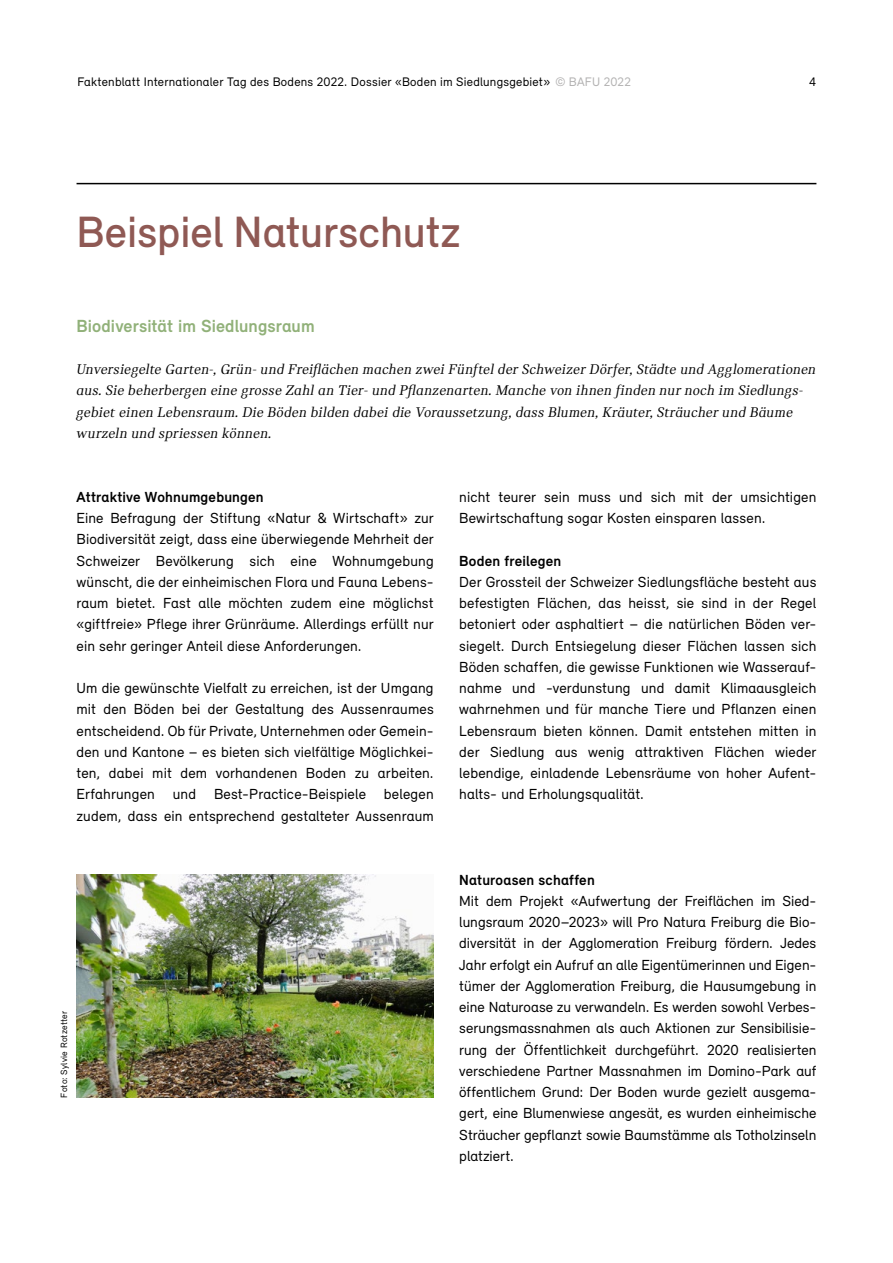
<style>
.page{position:relative;width:893px;height:1263px;background:#fff}
.page>*{position:absolute;margin:0;border:0;box-sizing:border-box;transform-origin:0 0}
.t1{font:500 45px "Relevant";color:#8f5954}
.t2{font:700 18px "Relevant";letter-spacing:.005em;color:#91b179}
.t3{font:15px/21.3px "Relevant";letter-spacing:.01em;color:#000;text-align:justify}
.t4{font:italic 15px/21.3px "Catalog";letter-spacing:.015em;color:#000}
.t5{font:700 15px "Relevant";letter-spacing:.015em;color:#000}
.t6{font:12.75px "Relevant";letter-spacing:.02em;color:#000}
.t7{font:9.3px "Relevant";letter-spacing:.02em;color:#000}
.s1{color:#b3b2b2}
</style>
<div class="page">
<img style="left:77px;top:874px;width:357px;height:223px">
<hr style="left:77px;top:183px;width:739px;height:1px;background:#000">
<p class="t6" style="left:77px;top:74px;width:555px">Faktenblatt Internationaler Tag des Bodens 2022. Dossier «Boden im Siedlungsgebiet» <span class="s1">© BAFU 2022</span></p>
<p class="t6" style="left:809px;top:74px;width:9px">4</p>
<h1 class="t1" style="left:77px;top:205px;width:385px">Beispiel Naturschutz</h1>
<p class="t2" style="left:77px;top:315px;width:240px">Biodiversität im Siedlungsraum</p>
<p class="t4" style="left:77px;top:359px;width:741px">Unversiegelte Garten-, Grün- und Freiflächen machen zwei Fünftel der Schweizer Dörfer, Städte und Agglomerationen aus. Sie beherbergen eine grosse Zahl an Tier- und Pflanzenarten. Manche von ihnen finden nur noch im Siedlungs&shy;gebiet einen Lebensraum. Die Böden bilden dabei die Voraussetzung, dass Blumen, Kräuter, Sträucher und Bäume wurzeln und spriessen können.</p>
<p class="t5" style="left:77px;top:488px;width:189px">Attraktive Wohnumgebungen</p>
<p class="t3" style="left:77px;top:507px;width:359px">Eine Befragung der Stiftung «Natur &amp; Wirtschaft» zur Biodiversität zeigt, dass eine überwiegende Mehrheit der Schweizer Bevölkerung sich eine Wohnumgebung wünscht, die der einheimischen Flora und Fauna Lebens&shy;raum bietet. Fast alle möchten zudem eine möglichst «giftfreie» Pflege ihrer Grünräume. Allerdings erfüllt nur ein sehr geringer Anteil diese Anforderungen.</p>
<p class="t3" style="left:77px;top:677px;width:359px">Um die gewünschte Vielfalt zu erreichen, ist der Umgang mit den Böden bei der Gestaltung des Aussenraumes entscheidend. Ob für Private, Unternehmen oder Gemein&shy;den und Kantone – es bieten sich vielfältige Möglichkei&shy;ten, dabei mit dem vorhandenen Boden zu arbeiten.<br>Erfahrungen und Best-Practice-Beispiele belegen zudem, dass ein entsprechend gestalteter Aussenraum</p>
<p class="t7" style="left:59px;top:1097px;width:88px;rotate:-90deg">Foto: Sylvie Rotzetter</p>
<p class="t3" style="left:459px;top:486px;width:359px">nicht teurer sein muss und sich mit der umsichtigen<br>Bewirtschaftung sogar Kosten einsparen lassen.</p>
<p class="t5" style="left:459px;top:552px;width:104px">Boden freilegen</p>
<p class="t3" style="left:459px;top:571px;width:359px">Der Grossteil der Schweizer Siedlungsfläche besteht aus befestigten Flächen, das heisst, sie sind in der Regel betoniert oder asphaltiert – die natürlichen Böden ver&shy;siegelt. Durch Entsiegelung dieser Flächen lassen sich Böden schaffen, die gewisse Funktionen wie Wasserauf&shy;nahme und -verdunstung und damit Klimaausgleich wahrnehmen und für manche Tiere und Pflanzen einen Lebensraum bieten können. Damit entstehen mitten in der Siedlung aus wenig attraktiven Flächen wieder lebendige, einladende Lebensräume von hoher Aufent&shy;halts- und Erholungsqualität.</p>
<p class="t5" style="left:459px;top:870px;width:137px">Naturoasen schaffen</p>
<p class="t3" style="left:459px;top:890px;width:359px">Mit dem Projekt «Aufwertung der Freiflächen im Sied&shy;lungsraum 2020–2023» will Pro Natura Freiburg die Bio&shy;diversität in der Agglomeration Freiburg fördern. Jedes Jahr erfolgt ein Aufruf an alle Eigentümerinnen und Eigen&shy;tümer der Agglomeration Freiburg, die Hausumgebung in eine Naturoase zu verwandeln. Es werden sowohl Verbes&shy;serungsmassnahmen als auch Aktionen zur Sensibilisie&shy;rung der Öffentlichkeit durchgeführt. 2020 realisierten verschiedene Partner Massnahmen im Domino-Park auf öffentlichem Grund: Der Boden wurde gezielt ausgema&shy;gert, eine Blumenwiese angesät, es wurden einheimische Sträucher gepflanzt sowie Baumstämme als Totholzinseln platziert.</p>
</div>
